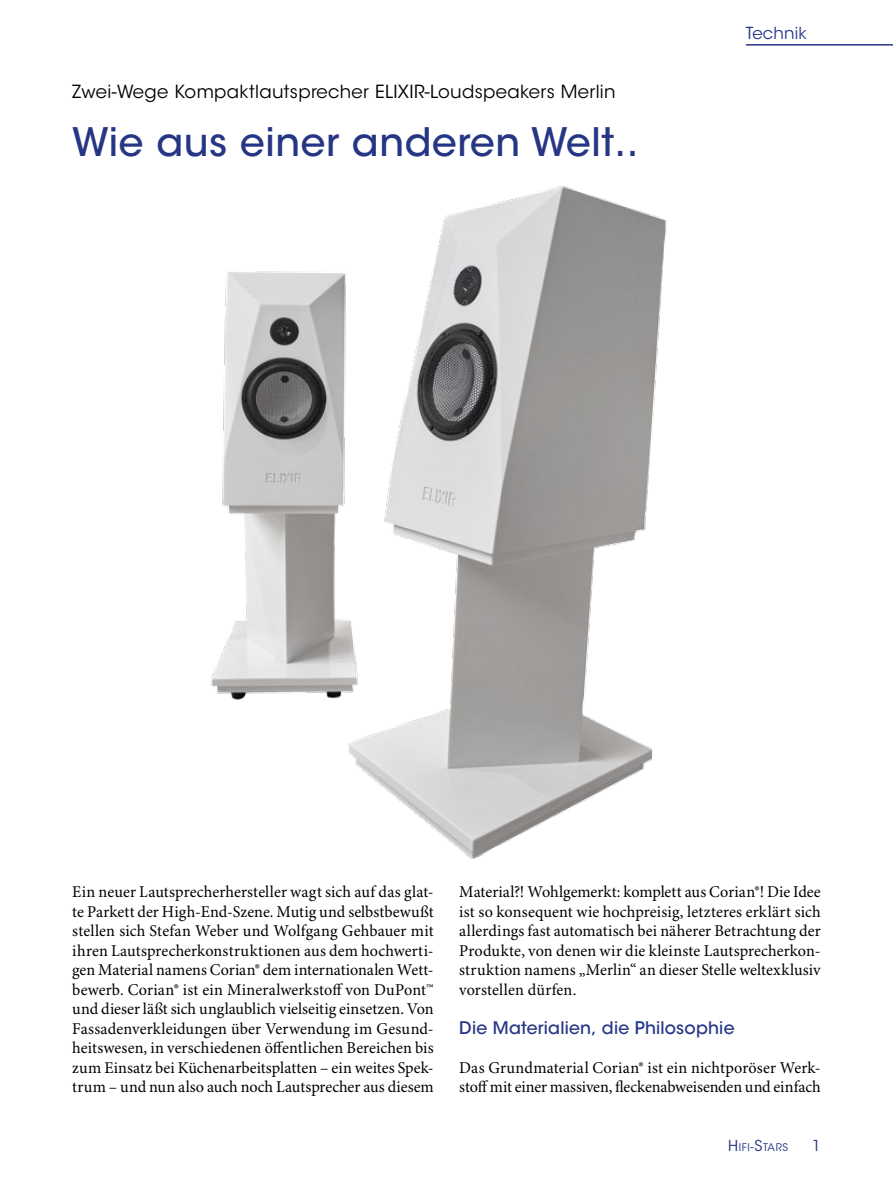
<style>
.page{position:relative;width:893px;height:1191px;background:#fff}
.page>*{position:absolute;margin:0;border:0;box-sizing:border-box;transform-origin:0 0}
.t1{font:500 39px "ITC Avant Garde Std";letter-spacing:.015em;color:#263685}
.t2{font:18px "ITC Avant Garde Std";letter-spacing:.02em;color:#000}
.t3{font:500 17.25px "ITC Avant Garde Std";letter-spacing:.01em;color:#263685}
.t4{font:16.5px/19.5px "Minion Pro";color:#000;text-align:justify}
.t5{font:16.5px "ITC Avant Garde Std";letter-spacing:.01em;color:#263685}
.t6{font:15px "ITC Avant Garde Std";color:#263685}
.t7{font:10.5px "ITC Avant Garde Std";letter-spacing:.055em;color:#263685}
.s1{font-size:15px}
.s2{font-size:12px}
</style>
<div class="page">
<hr style="left:746px;top:44px;width:147px;height:2px;background:#263685">
<img style="left:210px;top:186px;width:457px;height:673px">
<p class="t2" style="left:72px;top:80px;width:545px">Zwei-Wege Kompaktlautsprecher ELIXIR-Loudspeakers Merlin</p>
<h1 class="t1" style="left:72px;top:118px;width:568px">Wie aus einer anderen Welt..</h1>
<p class="t5" style="left:746px;top:23px;width:62px">Technik</p>
<p class="t4" style="left:72px;top:883px;width:363px">Ein neuer Lautsprecherhersteller wagt sich auf das glat&shy;te Parkett der High-End-Szene. Mutig und selbstbewußt stellen sich Stefan Weber und Wolfgang Gehbauer mit ihren Lautsprecherkonstruktionen aus dem hochwerti&shy;gen Material namens Corian® dem internationalen Wett&shy;bewerb. Corian® ist ein Mineralwerkstoff von DuPont™ und dieser läßt sich unglaublich vielseitig einsetzen. Von Fassadenverkleidungen über Verwendung im Gesund&shy;heitswesen, in verschiedenen öffentlichen Bereichen bis zum Einsatz bei Küchenarbeitsplatten – ein weites Spek&shy;trum – und nun also auch noch Lautsprecher aus diesem</p>
<p class="t4" style="left:459px;top:883px;width:363px">Material?! Wohlgemerkt: komplett aus Corian®! Die Idee ist so konsequent wie hochpreisig, letzteres erklärt sich allerdings fast automatisch bei näherer Betrachtung der Produkte, von denen wir die kleinste Lautsprecherkon&shy;struktion namens „Merlin“ an dieser Stelle weltexklusiv vorstellen dürfen.</p>
<p class="t3" style="left:459px;top:1017px;width:277px">Die Materialien, die Philosophie</p>
<p class="t4" style="left:459px;top:1058px;width:363px">Das Grundmaterial Corian® ist ein nichtporöser Werk&shy;stoff mit einer massiven, fleckenabweisenden und einfach</p>
<p class="t7" style="left:728px;top:1140px;width:61px"><span class="s1">H</span>IFI<span class="s2">-</span><span class="s1">S</span>TARS</p>
<p class="t6" style="left:812px;top:1136px;width:10px">1</p>
</div>
